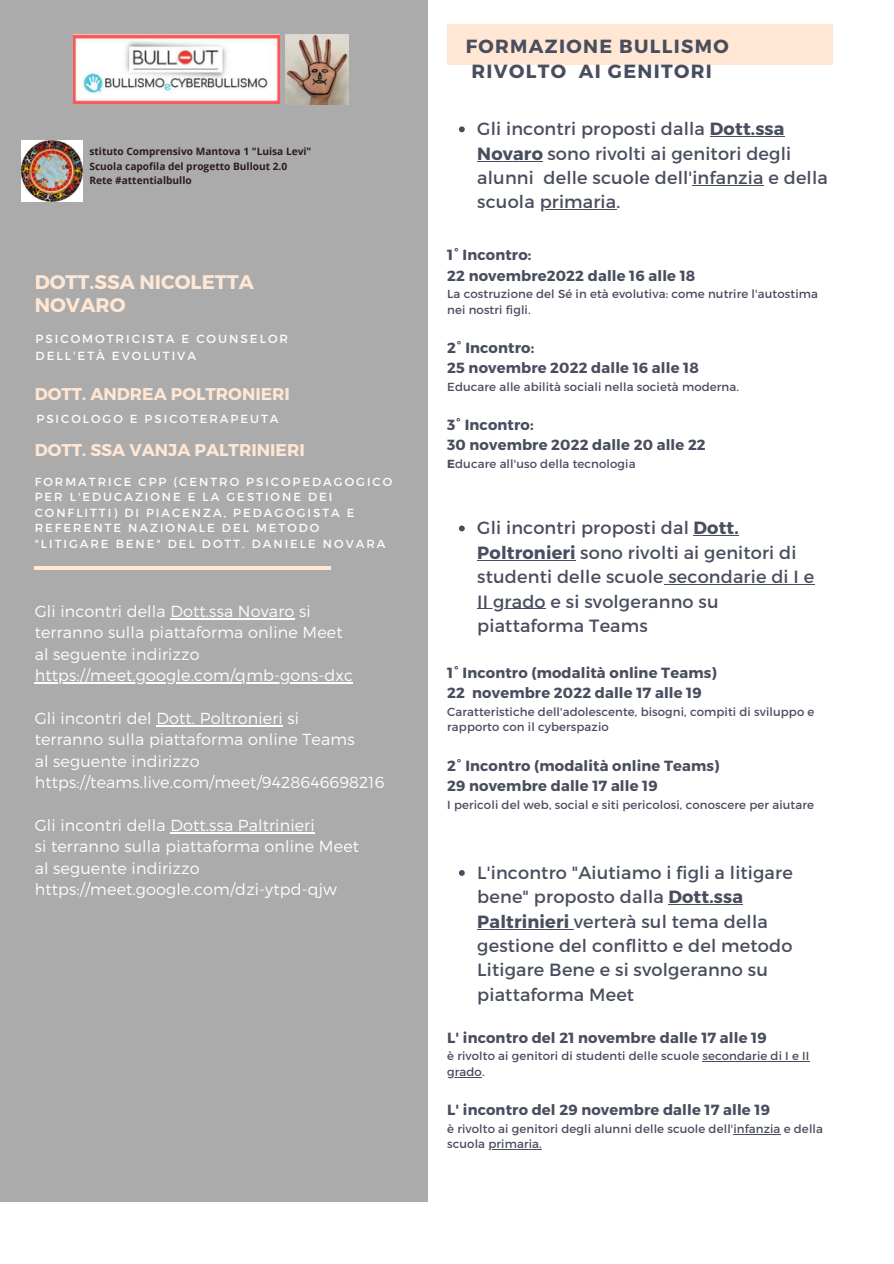
<style>
.page{position:relative;width:894px;height:1264px;background:#fff}
.page>*{position:absolute;margin:0;border:0;box-sizing:border-box;transform-origin:0 0}
.t1{font:700 19.65px/23.4px "Montserrat";color:#ffe7d4}
.t2{font:700 19.05px/26px "Montserrat";letter-spacing:.07em;color:#494e5f;text-align:center}
.t3{font:17.7px/24.5px "Montserrat";letter-spacing:.01em;color:#494e5f}
.t4{font:700 16.95px "Montserrat";color:#ffe7d4}
.t5{font:300 15.9px/21.5px "Montserrat";letter-spacing:.01em;color:#fefefa}
.t6{font:700 14.7px/20.5px "Montserrat";letter-spacing:.01em;color:#494e5f}
.t7{font:11.85px/16.5px "Montserrat";letter-spacing:.17em;color:#fefefa}
.t8{font:11.7px/15.6px "Montserrat";letter-spacing:.01em;color:#494e5f}
.t9{font:11.7px/15.6px "Montserrat";letter-spacing:.17em;color:#fefefa}
.t10{font:700 10.2px/14.1px "Open Sans";color:#2a1d1a}
.s1{font-weight:700}
</style>
<div class="page">
<div style="left:0;top:0;width:428px;height:1201px;background:#ababab"></div>
<div style="left:447px;top:24px;width:385px;height:41px;background:#ffe7d4"></div>
<svg style="left:459px;top:126px;width:5px;height:6px"></svg>
<hr style="left:709px;top:136px;width:75px;height:1px;background:#494e5f">
<hr style="left:477px;top:160px;width:66px;height:1px;background:#494e5f">
<hr style="left:692px;top:185px;width:71px;height:1px;background:#494e5f">
<hr style="left:539px;top:209px;width:77px;height:1px;background:#494e5f">
<svg style="left:459px;top:525px;width:5px;height:6px"></svg>
<hr style="left:693px;top:535px;width:45px;height:1px;background:#494e5f">
<hr style="left:477px;top:559px;width:99px;height:1px;background:#494e5f">
<hr style="left:663px;top:584px;width:151px;height:1px;background:#494e5f">
<hr style="left:477px;top:608px;width:68px;height:1px;background:#494e5f">
<svg style="left:459px;top:870px;width:5px;height:5px"></svg>
<hr style="left:668px;top:904px;width:75px;height:1px;background:#494e5f">
<hr style="left:477px;top:928px;width:96px;height:1px;background:#494e5f">
<hr style="left:702px;top:1061px;width:107px;height:1px;background:#494e5f">
<hr style="left:447px;top:1076px;width:35px;height:1px;background:#494e5f">
<hr style="left:733px;top:1133px;width:47px;height:1px;background:#494e5f">
<hr style="left:488px;top:1149px;width:53px;height:1px;background:#494e5f">
<svg style="left:35px;top:566px;width:296px;height:3px"></svg>
<img style="left:73px;top:35px;width:206px;height:68px">
<img style="left:285px;top:35px;width:63px;height:69px">
<hr style="left:170px;top:618px;width:124px;height:1px;background:#fefefa">
<hr style="left:35px;top:682px;width:318px;height:1px;background:#fefefa">
<hr style="left:156px;top:725px;width:127px;height:1px;background:#fefefa">
<hr style="left:170px;top:832px;width:145px;height:1px;background:#fefefa">
<img style="left:22px;top:141px;width:60px;height:60px">
<p class="t10" style="left:89px;top:144px;width:223px">stituto Comprensivo Mantova 1 "Luisa Levi"<br>Scuola capofila del progetto Bullout 2.0<br>Rete #attentialbullo</p>
<h1 class="t1" style="left:35px;top:269px;width:221px">DOTT.SSA NICOLETTA<br>NOVARO</h1>
<p class="t7" style="left:36px;top:330px;width:254px">PSICOMOTRICISTA E COUNSELOR<br>DELL'ETÀ EVOLUTIVA</p>
<h3 class="t4" style="left:35px;top:383px;width:257px">DOTT. ANDREA POLTRONIERI</h3>
<p class="t9" style="left:36px;top:410px;width:243px">PSICOLOGO E PSICOTERAPEUTA</p>
<h3 class="t4" style="left:35px;top:439px;width:271px">DOTT. SSA VANJA PALTRINIERI</h3>
<p class="t9" style="left:35px;top:473px;width:359px">FORMATRICE CPP (CENTRO PSICOPEDAGOGICO PER L'EDUCAZIONE E LA GESTIONE DEI CONFLITTI) DI PIACENZA, PEDAGOGISTA E REFERENTE NAZIONALE DEL METODO "LITIGARE BENE" DEL DOTT. DANIELE NOVARA</p>
<h3 class="t5" style="left:35px;top:599px;width:320px">Gli incontri della Dott.ssa Novaro si terranno sulla piattaforma online Meet al seguente indirizzo https://meet.google.com/qmb-gons-dxc</h3>
<h3 class="t5" style="left:35px;top:706px;width:351px">Gli incontri del Dott. Poltronieri si<br>terranno sulla piattaforma online Teams<br>al seguente indirizzo https://teams.live.com/meet/9428646698216</h3>
<h3 class="t5" style="left:35px;top:813px;width:326px">Gli incontri della Dott.ssa Paltrinieri<br>si terranno sulla piattaforma online Meet al seguente indirizzo https://meet.google.com/dzi-ytpd-qjw</h3>
<h2 class="t2" style="left:465px;top:32px;width:264px">FORMAZIONE BULLISMO<br>RIVOLTO AI GENITORI</h2>
<h3 class="t3" style="left:477px;top:116px;width:352px">Gli incontri proposti dalla <span class="s1">Dott.ssa Novaro</span> sono rivolti ai genitori degli alunni delle scuole dell'infanzia e della scuola primaria.</h3>
<p class="t6" style="left:447px;top:244px;width:249px">1° Incontro:<br>22 novembre2022 dalle 16 alle 18</p>
<p class="t8" style="left:447px;top:285px;width:372px">La costruzione del Sé in età evolutiva: come nutrire l'autostima nei nostri figli.</p>
<p class="t6" style="left:447px;top:336px;width:253px">2° Incontro:<br>25 novembre 2022 dalle 16 alle 18</p>
<p class="t8" style="left:447px;top:378px;width:293px">Educare alle abilità sociali nella società moderna.</p>
<p class="t6" style="left:447px;top:413px;width:260px">3° Incontro:<br>30 novembre 2022 dalle 20 alle 22</p>
<p class="t8" style="left:447px;top:455px;width:190px"><span class="s1">E</span>ducare all'uso della tecnologia</p>
<h3 class="t3" style="left:477px;top:515px;width:338px">Gli incontri proposti dal <span class="s1">Dott.<br>Poltronieri</span> sono rivolti ai genitori di studenti delle scuole secondarie di I e<br>II grado e si svolgeranno su piattaforma Teams</h3>
<p class="t6" style="left:447px;top:661px;width:271px">1° Incontro (modalità online Teams)<br>22 novembre 2022 dalle 17 alle 19</p>
<p class="t8" style="left:447px;top:703px;width:368px">Caratteristiche dell'adolescente, bisogni, compiti di sviluppo e rapporto con il cyberspazio</p>
<p class="t6" style="left:447px;top:754px;width:274px">2° Incontro (modalità online Teams)<br>29 novembre dalle 17 alle 19</p>
<p class="t8" style="left:447px;top:796px;width:368px">I pericoli del web, social e siti pericolosi, conoscere per aiutare</p>
<h3 class="t3" style="left:477px;top:859px;width:317px">L'incontro "Aiutiamo i figli a litigare bene" proposto dalla <span class="s1">Dott.ssa<br>Paltrinieri</span> verterà sul tema della gestione del conflitto e del metodo<br>Litigare Bene e si svolgeranno su piattaforma Meet</h3>
<p class="t6" style="left:447px;top:1026px;width:321px">L' incontro del 21 novembre dalle 17 alle 19</p>
<p class="t8" style="left:447px;top:1047px;width:363px">è rivolto ai genitori di studenti delle scuole secondarie di I e II grado.</p>
<p class="t6" style="left:447px;top:1098px;width:324px">L' incontro del 29 novembre dalle 17 alle 19</p>
<p class="t8" style="left:447px;top:1119px;width:377px">è rivolto ai genitori degli alunni delle scuole dell'infanzia e della scuola primaria.</p>
</div>
